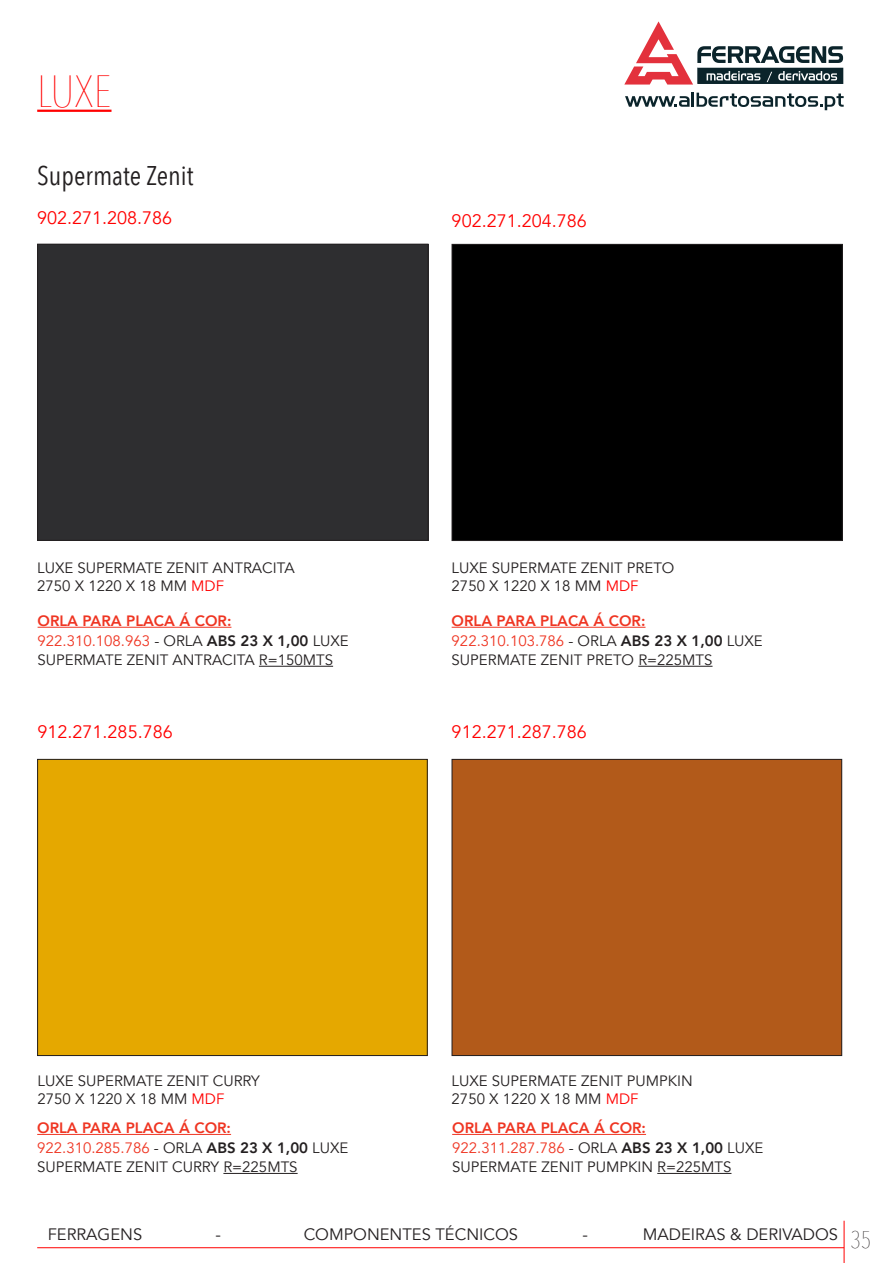
<style>
.page{position:relative;width:893px;height:1263px;background:#fff}
.page>*{position:absolute;margin:0;border:0;box-sizing:border-box;transform-origin:0 0}
.t1{font:200 45px "Avenir Next Condensed";color:#f00}
.t2{font:27px "Avenir Next Condensed";color:#231f20}
.t3{font:18px "Avenir";color:#f00}
.t4{font:16.5px "Avenir";color:#231f20}
.t5{font:15px "Avenir";color:#231f20}
.t6{font:15px "Avenir";color:#ef3522}
.t7{font:800 15px "Avenir";color:#ef3522}
.s1{color:#f00}
.s2{color:#231f20}
.s3{font-weight:800;color:#231f20}
.s4{font-family:"Avenir Next Condensed";font-weight:200;font-size:24px}
</style>
<div class="page">
<hr style="left:37px;top:1247px;width:807px;height:1px;background:#f00">
<hr style="left:844px;top:1221px;width:1px;height:42px;background:#f00">
<svg style="left:625px;top:93px;width:219px;height:17px"></svg>
<svg style="left:624px;top:21px;width:219px;height:64px"></svg>
<hr style="left:37px;top:1134px;width:194px;height:1px;background:#ef3522">
<hr style="left:223px;top:1173px;width:75px;height:1px;background:#231f20">
<hr style="left:452px;top:1134px;width:194px;height:1px;background:#ef3522">
<hr style="left:657px;top:1173px;width:74px;height:1px;background:#231f20">
<div style="left:454px;top:246px;width:387px;height:293px;background:#000"></div>
<div style="left:452px;top:244px;width:391px;height:297px;border:1px solid #231f20"></div>
<div style="left:39px;top:246px;width:387px;height:293px;background:#2e2e30"></div>
<div style="left:37px;top:244px;width:391px;height:297px;border:1px solid #231f20"></div>
<hr style="left:37px;top:110px;width:75px;height:2px;background:#f00">
<hr style="left:38px;top:627px;width:193px;height:1px;background:#ef3522">
<hr style="left:259px;top:666px;width:74px;height:1px;background:#231f20">
<hr style="left:452px;top:627px;width:193px;height:1px;background:#ef3522">
<hr style="left:638px;top:666px;width:74px;height:1px;background:#231f20">
<div style="left:39px;top:761px;width:387px;height:293px;background:#e5a800"></div>
<div style="left:37px;top:759px;width:391px;height:297px;border:1px solid #231f20"></div>
<div style="left:454px;top:761px;width:386px;height:293px;background:#b25a1a"></div>
<div style="left:452px;top:759px;width:390px;height:297px;border:1px solid #231f20"></div>
<p class="t1" style="left:37px;top:65px;width:76px">LUXE</p>
<p class="t2" style="left:37px;top:153px;width:158px">Supermate Zenit</p>
<p class="t3" style="left:37px;top:207px;width:137px">902.271.208.786</p>
<p class="t3" style="left:452px;top:211px;width:137px">902.271.204.786</p>
<p class="t5" style="left:37px;top:559px;width:259px">LUXE SUPERMATE ZENIT ANTRACITA</p>
<p class="t5" style="left:37px;top:577px;width:188px">2750 X 1220 X 18 MM <span class="s1">MDF</span></p>
<p class="t7" style="left:38px;top:609px;width:195px">ORLA PARA PLACA Á COR:</p>
<p class="t6" style="left:38px;top:631px;width:313px">922.310.108.963 <span class="s2">- ORLA</span> <span class="s3">ABS 23 X 1,00</span> <span class="s2">LUXE</span></p>
<p class="t5" style="left:38px;top:651px;width:297px">SUPERMATE ZENIT ANTRACITA R=150MTS</p>
<p class="t5" style="left:452px;top:559px;width:224px">LUXE SUPERMATE ZENIT PRETO</p>
<p class="t5" style="left:452px;top:577px;width:188px">2750 X 1220 X 18 MM <span class="s1">MDF</span></p>
<p class="t7" style="left:452px;top:609px;width:195px">ORLA PARA PLACA Á COR:</p>
<p class="t6" style="left:452px;top:631px;width:313px">922.310.103.786 <span class="s2">- ORLA</span> <span class="s3">ABS 23 X 1,00</span> <span class="s2">LUXE</span></p>
<p class="t5" style="left:452px;top:651px;width:262px">SUPERMATE ZENIT PRETO R=225MTS</p>
<p class="t3" style="left:38px;top:721px;width:137px">912.271.285.786</p>
<p class="t3" style="left:452px;top:721px;width:137px">912.271.287.786</p>
<p class="t5" style="left:38px;top:1072px;width:224px">LUXE SUPERMATE ZENIT CURRY</p>
<p class="t5" style="left:38px;top:1090px;width:188px">2750 X 1220 X 18 MM <span class="s1">MDF</span></p>
<p class="t7" style="left:37px;top:1116px;width:195px">ORLA PARA PLACA Á COR:</p>
<p class="t6" style="left:37px;top:1139px;width:313px">922.310.285.786 <span class="s2">- ORLA</span> <span class="s3">ABS 23 X 1,00</span> <span class="s2">LUXE</span></p>
<p class="t5" style="left:37px;top:1158px;width:262px">SUPERMATE ZENIT CURRY R=225MTS</p>
<p class="t5" style="left:452px;top:1072px;width:243px">LUXE SUPERMATE ZENIT PUMPKIN</p>
<p class="t5" style="left:452px;top:1090px;width:188px">2750 X 1220 X 18 MM <span class="s1">MDF</span></p>
<p class="t7" style="left:452px;top:1116px;width:195px">ORLA PARA PLACA Á COR:</p>
<p class="t6" style="left:452px;top:1139px;width:313px">922.311.287.786 <span class="s2">- ORLA</span> <span class="s3">ABS 23 X 1,00</span> <span class="s2">LUXE</span></p>
<p class="t5" style="left:452px;top:1158px;width:281px">SUPERMATE ZENIT PUMPKIN R=225MTS</p>
<p class="t4" style="left:48px;top:1224px;width:96px">FERRAGENS</p>
<p class="t4" style="left:216px;top:1224px;width:7px">-</p>
<p class="t4" style="left:304px;top:1224px;width:216px">COMPONENTES TÉCNICOS</p>
<p class="t4" style="left:582px;top:1224px;width:7px">-</p>
<p class="t4" style="left:643px;top:1224px;width:230px">MADEIRAS &amp; DERIVADOS <span class="s4">35</span></p>
</div>
